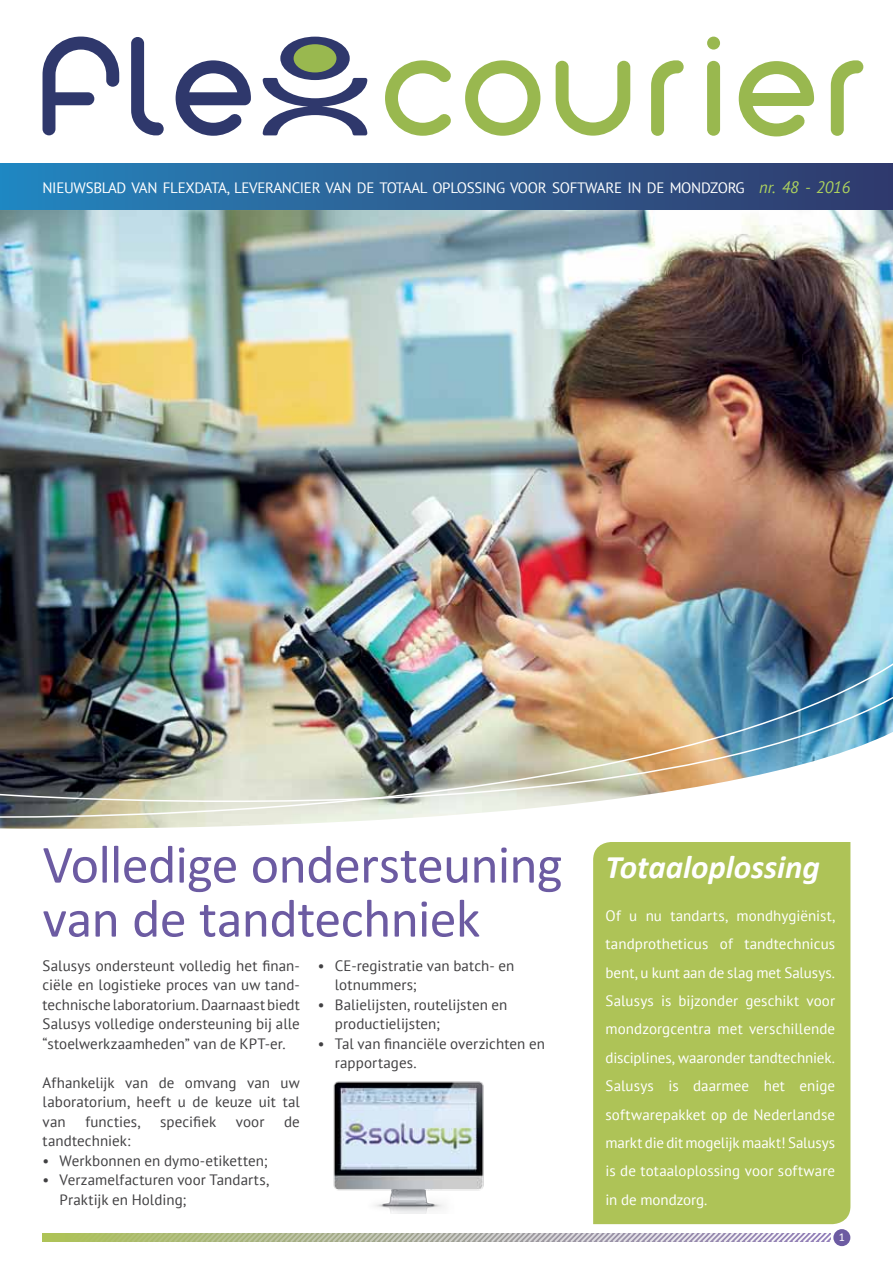
<style>
.page{position:relative;width:893px;height:1263px;background:#fff}
.page>*{position:absolute;margin:0;border:0;box-sizing:border-box;transform-origin:0 0}
.t1{font:54px/54px "Calibri";letter-spacing:-.01em;color:#6c5ba2}
.t2{font:italic 700 33px "Calibri";letter-spacing:-.005em;color:#fff}
.t3{font:15px/19.5px "PT Sans";letter-spacing:.005em;color:#414042}
.t4{font:15px/28.3px "PT Sans";letter-spacing:-.02em;color:#fff;text-align:justify}
.t5{font:12px "Calibri";color:#fff}
.s1{font-style:italic;font-size:16.5px;color:#aed35e}
</style>
<div class="page">
<div style="left:43px;top:1233px;width:787px;height:8px;background:#aec258"></div>
<svg style="left:61px;top:1230px;width:790px;height:14px"></svg>
<div style="left:833px;top:1229px;width:17px;height:17px;background:#6c5ba2;border-radius:50%"></div>
<svg style="left:131px;top:37px;width:33px;height:98px"></svg>
<svg style="left:831px;top:60px;width:32px;height:76px"></svg>
<svg style="left:651px;top:60px;width:33px;height:76px"></svg>
<svg style="left:263px;top:78px;width:104px;height:57px"></svg>
<div style="left:280px;top:37px;width:70px;height:43px;background:#2f386c;border-radius:50%"></div>
<div style="left:294px;top:44px;width:42px;height:28px;background:#99b84f;border-radius:50%"></div>
<svg style="left:43px;top:37px;width:76px;height:98px"></svg>
<svg style="left:176px;top:60px;width:75px;height:76px"></svg>
<svg style="left:739px;top:61px;width:75px;height:75px"></svg>
<svg style="left:385px;top:60px;width:66px;height:76px"></svg>
<svg style="left:465px;top:60px;width:75px;height:76px"></svg>
<svg style="left:556px;top:61px;width:74px;height:75px"></svg>
<div style="left:707px;top:61px;width:13px;height:75px;background:#99b84f;border-radius:6px"></div>
<div style="left:707px;top:37px;width:13px;height:13px;background:#99b84f;border-radius:50%"></div>
<div style="left:0;top:163px;width:893px;height:47px;background:linear-gradient(to right,#2585bd,#32396a)"></div>
<img style="left:0;top:210px;width:893px;height:346px">
<img style="left:0;top:556px;width:893px;height:273px">
<div style="left:593px;top:842px;width:257px;height:382px;background:#aec357"></div>
<img style="left:333px;top:1081px;width:151px;height:132px">
<p class="t4" style="left:43px;top:173px;width:809px">NIEUWSBLAD VAN FLEXDATA, LEVERANCIER VAN DE TOTAAL OPLOSSING VOOR SOFTWARE IN DE MONDZORG <span class="s1">nr. 48 - 2016</span></p>
<h1 class="t1" style="left:43px;top:838px;width:522px">Volledige ondersteuning van de tandtechniek</h1>
<p class="t3" style="left:43px;top:955px;width:259px;text-align:justify">Salusys ondersteunt volledig het finan&shy;ciële en logistieke proces van uw tand&shy;technische laboratorium. Daarnaast biedt Salusys volledige ondersteuning bij alle “stoelwerkzaamheden” van de KPT-er.</p>
<p class="t3" style="left:43px;top:1072px;width:259px;text-align:justify">Afhankelijk van de omvang van uw laboratorium, heeft u de keuze uit tal van</p>
<p class="t3" style="left:335px;top:955px;width:181px;text-indent:-17px">• CE-registratie van batch- en lotnummers;</p>
<p class="t3" style="left:335px;top:994px;width:174px;text-indent:-17px">• Balielijsten, routelijsten en productielijsten;</p>
<p class="t3" style="left:335px;top:1033px;width:212px;text-indent:-17px">• Tal van financiële overzichten en rapportages.</p>
<p class="t3" style="left:85px;top:1111px;width:57px">functies,</p>
<p class="t3" style="left:160px;top:1111px;width:58px">specifiek</p>
<p class="t3" style="left:236px;top:1111px;width:30px">voor</p>
<p class="t3" style="left:284px;top:1111px;width:17px">de</p>
<p class="t3" style="left:43px;top:1131px;width:89px">tandtechniek:</p>
<p class="t3" style="left:43px;top:1150px;width:227px">• Werkbonnen en dymo-etiketten;</p>
<p class="t3" style="left:60px;top:1170px;width:211px;text-indent:-17px">• Verzamelfacturen voor Tandarts,<br>Praktijk en Holding;</p>
<h2 class="t2" style="left:605px;top:846px;width:216px">Totaaloplossing</h2>
<p class="t4" style="left:605px;top:901px;width:231px">Of u nu tandarts, mondhygiënist, tandprotheticus of tandtechnicus bent, u kunt aan de slag met Salusys.<br>Salusys is bijzonder geschikt voor mondzorgcentra met verschillende disciplines, waaronder tandtechniek.<br>Salusys is daarmee het enige softwarepakket op de Nederlandse markt die dit mogelijk maakt! Salusys is de totaaloplossing voor software in de mondzorg.</p>
<p class="t5" style="left:839px;top:1230px;width:8px">1</p>
</div>
